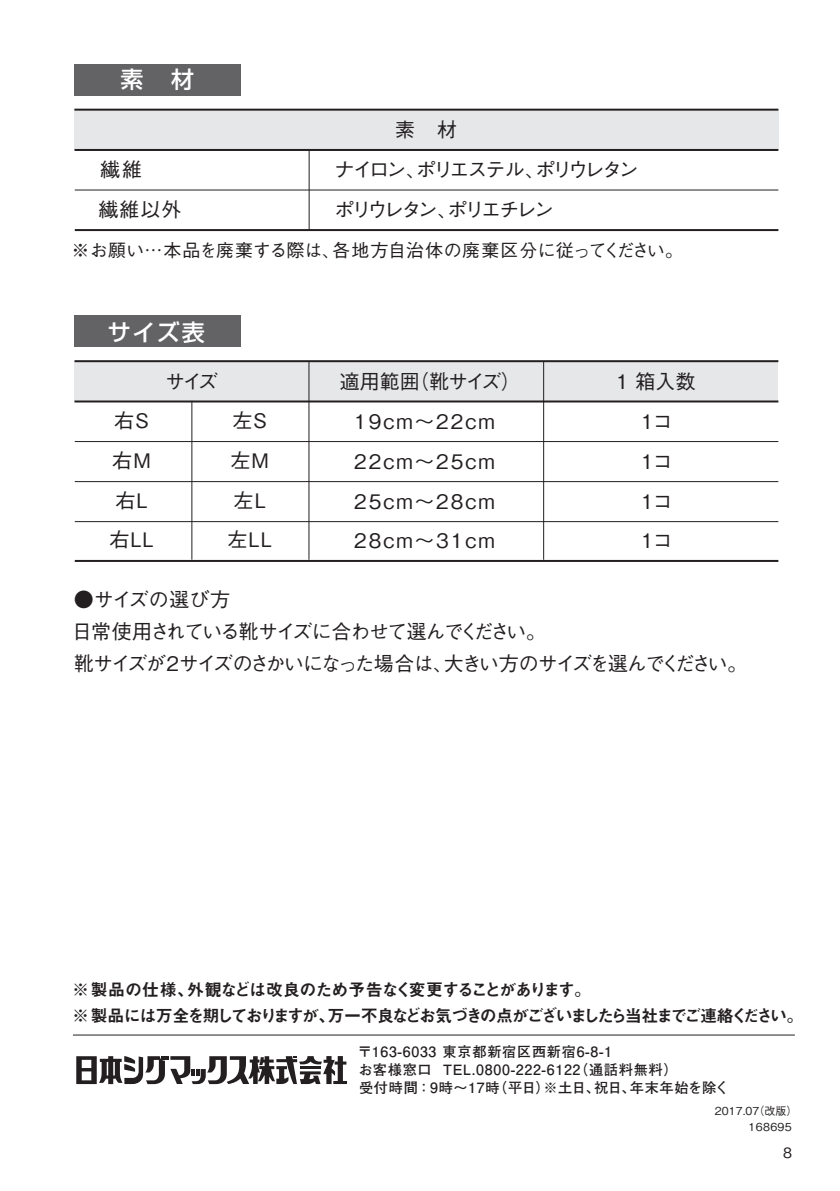
<style>
.page{position:relative;width:840px;height:1191px;background:#fff}
.page>*{position:absolute;margin:0;border:0;box-sizing:border-box;transform-origin:0 0}
.t1{font:500 23px "Shin Go Pro";color:#fff}
.t2{font:500 20px/32px "Gothic BBB Pro";letter-spacing:-.095em;color:#231f20}
.t3{font:500 20px/39.6px "Gothic BBB Pro";letter-spacing:-.06em;color:#231f20;text-align:justify}
.t4{font:500 20px/39.8px "Gothic BBB Pro";letter-spacing:.1em;color:#231f20}
.t5{font:500 20px/40.2px "Gothic BBB Pro";letter-spacing:-.155em;color:#231f20}
.t6{font:500 20px "Gothic BBB Pro";letter-spacing:-.025em;color:#231f20}
.t7{font:500 18px "Gothic BBB Pro";letter-spacing:-.005em;color:#231f20}
.t8{font:17px/25.6px "Midashi Go Pro MB31";letter-spacing:-.115em;color:#231f20}
.t9{font:700 14.2px/17.8px "Futo Go B101 Pro";letter-spacing:.05em;color:#231f20}
.t10{font:500 14.2px "Gothic BBB Pro";color:#231f20}
.t11{font:500 11px/15.6px "Gothic BBB Pro";letter-spacing:.015em;color:#231f20}
</style>
<div class="page">
<div style="left:74px;top:64px;width:166px;height:32px;background:#636366"></div>
<div style="left:75px;top:315px;width:165px;height:32px;background:#636366"></div>
<div style="left:74px;top:110px;width:704px;height:40px;background:#e6e7e9"></div>
<hr style="left:74px;top:149px;width:704px;height:2px;background:#231f20">
<hr style="left:74px;top:109px;width:704px;height:2px;background:#231f20">
<div style="left:74px;top:361px;width:704px;height:40px;background:#e6e7e9"></div>
<hr style="left:74px;top:400px;width:704px;height:2px;background:#231f20">
<hr style="left:74px;top:360px;width:704px;height:2px;background:#231f20">
<hr style="left:75px;top:441px;width:703px;height:1px;background:#231f20">
<hr style="left:75px;top:481px;width:703px;height:1px;background:#231f20">
<hr style="left:75px;top:190px;width:703px;height:1px;background:#231f20">
<hr style="left:75px;top:229px;width:703px;height:2px;background:#231f20">
<hr style="left:75px;top:521px;width:703px;height:1px;background:#231f20">
<hr style="left:75px;top:560px;width:703px;height:2px;background:#231f20">
<hr style="left:191px;top:401px;width:1px;height:158px;background:#231f20">
<hr style="left:543px;top:361px;width:1px;height:199px;background:#231f20">
<hr style="left:308px;top:361px;width:1px;height:199px;background:#231f20">
<hr style="left:308px;top:150px;width:1px;height:80px;background:#231f20">
<svg style="left:76px;top:1056px;width:271px;height:28px"></svg>
<hr style="left:73px;top:1034px;width:721px;height:1px;background:#231f20">
<h1 class="t1" style="left:120px;top:61px;width:75px">素　材</h1>
<p class="t3" style="left:100px;top:147px;width:43px">繊維</p>
<p class="t3" style="left:98px;top:187px;width:84px">繊維以外</p>
<p class="t3" style="left:395px;top:108px;width:63px">素　材</p>
<p class="t5" style="left:334px;top:146px;width:305px">ナイロン、ポリエステル、ポリウレタンポリウレタン、ポリエチレン</p>
<p class="t7" style="left:72px;top:236px;width:612px">※お願い…本品を廃棄する際は、各地方自治体の廃棄区分に従ってください。</p>
<h1 class="t1" style="left:108px;top:313px;width:98px">サイズ表</h1>
<p class="t3" style="left:112px;top:398px;width:41px">右Ｓ右M右L</p>
<p class="t3" style="left:109px;top:517px;width:46px">右LL</p>
<p class="t3" style="left:165px;top:359px;width:54px">サイズ</p>
<p class="t6" style="left:339px;top:365px;width:182px">適用範囲（靴サイズ）</p>
<p class="t3" style="left:612px;top:359px;width:84px">１ 箱入数</p>
<p class="t3" style="left:227px;top:399px;width:46px;text-align:center">左Ｓ左M左L左LL</p>
<p class="t4" style="left:354px;top:399px;width:142px">19cm～22cm</p>
<p class="t3" style="left:640px;top:400px;width:33px">1コ</p>
<p class="t4" style="left:354px;top:439px;width:142px">22cm～25cm<br>25cm～28cm</p>
<p class="t3" style="left:640px;top:438px;width:33px;line-height:40.2px">1コ<br>1コ</p>
<p class="t4" style="left:354px;top:518px;width:142px">28cm～31cm</p>
<p class="t3" style="left:640px;top:518px;width:33px">1コ</p>
<p class="t2" style="left:72px;top:581px;width:676px">●サイズの選び方<br>日常使用されている靴サイズに合わせて選んでください。<br>靴サイズが２サイズのさかいになった場合は、大きい方のサイズを選んでください。</p>
<p class="t8" style="left:72px;top:975px;width:732px">※ 製品の仕様、外観などは改良のため予告なく変更することがあります。<br>※ 製品には万全を期しておりますが、万一不良などお気づきの点がございましたら当社までご連絡ください。</p>
<p class="t9" style="left:358px;top:1041px;width:373px">〒163-6033 東京都新宿区西新宿6-8-1<br>お客様窓口 TEL.0800-222-6122（通話料無料）<br>受付時間：9時～17時（平日）※土日、祝日、年末年始を除く</p>
<p class="t11" style="left:748px;top:1102px;width:50px;text-indent:-34px">2017.07（改版）<br>168695</p>
<p class="t10" style="left:782px;top:1141px;width:10px">8</p>
</div>
